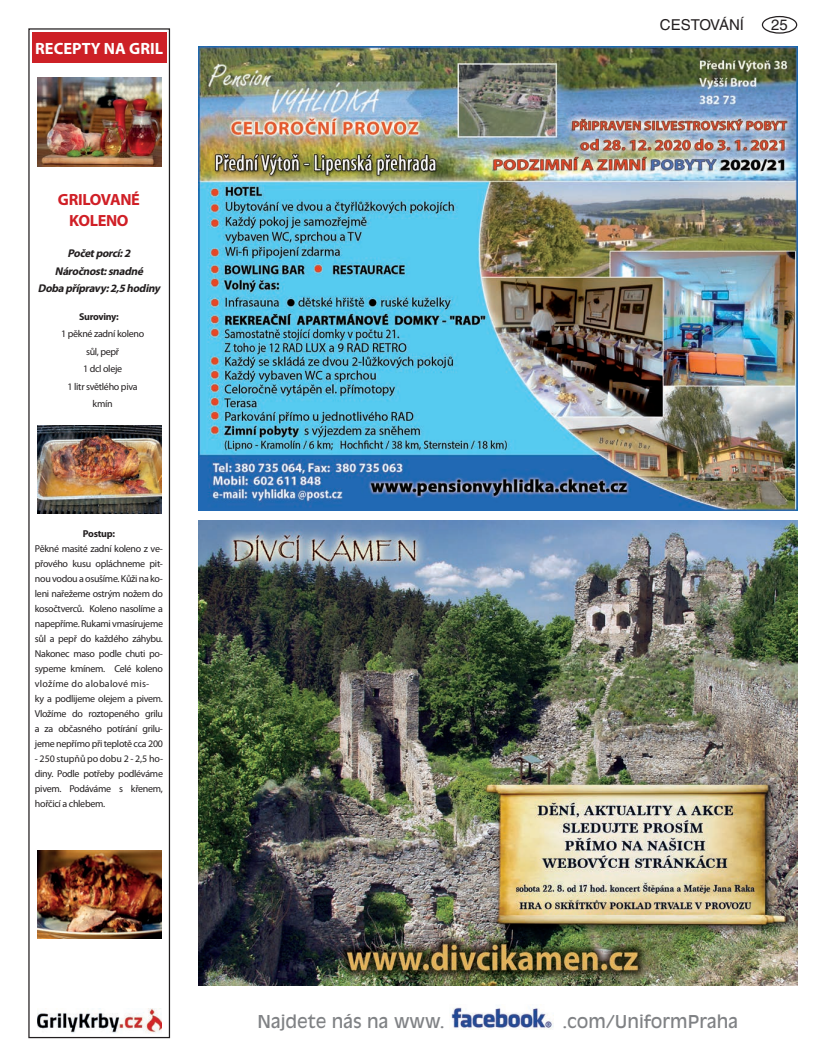
<style>
.page{position:relative;width:815px;height:1063px;background:#fff}
.page>*{position:absolute;margin:0;border:0;box-sizing:border-box;transform-origin:0 0}
.t1{font:17.5px "Antique Olive CE";color:#808285}
.t2{font:700 16.38px "Myriad Pro";color:#fff}
.t3{font:700 16.25px/21.2px "Myriad Pro";letter-spacing:-.02em;color:#d01f26;text-align:center}
.t4{font:15px "Helvetica CE";color:#231f20}
.t5{font:italic 700 11.25px/17.5px "Myriad Pro";color:#231f20;text-align:center}
.t6{font:10px/15px "Myriad Pro";letter-spacing:-.03em;color:#231f20;text-align:center}
.t7{font:700 10px "Myriad Pro";letter-spacing:-.03em;color:#231f20}
</style>
<div class="page">
<div style="left:762px;top:16px;width:35px;height:18px;border:1px solid #231f20;border-radius:50%"></div>
<img style="left:198px;top:521px;width:599px;height:464px">
<img style="left:198px;top:46px;width:599px;height:464px">
<img style="left:451px;top:1007px;width:103px;height:23px">
<img style="left:38px;top:1008px;width:123px;height:25px">
<div style="left:28px;top:28px;width:142px;height:1010px;border:1px solid #231f20"></div>
<div style="left:32px;top:33px;width:135px;height:30px;background:#cd2026"></div>
<img style="left:37px;top:78px;width:124px;height:89px">
<img style="left:37px;top:850px;width:124px;height:89px">
<img style="left:37px;top:425px;width:124px;height:89px">
<h2 class="t2" style="left:35px;top:38px;width:129px">RECEPTY NA GRIL</h2>
<h3 class="t3" style="left:58px;top:188px;width:83px">GRILOVANÉ<br>KOLENO</h3>
<p class="t5" style="left:38px;top:244px;width:126px">Početporcí:2<br>Náročnost:snadné<br>Dobapřípravy:2,5 hodiny</p>
<p class="t7" style="left:79px;top:310px;width:41px">Suroviny:</p>
<p class="t6" style="left:61px;top:325px;width:85px;line-height:17.5px">1 pěkné zadní koleno sůl, pepř<br>1 dcl oleje<br>1 litr světlého piva kmín</p>
<p class="t7" style="left:83px;top:527px;width:33px">Postup:</p>
<p class="t6" style="left:35px;top:541px;width:130px;text-align:left">Pěkné masité zadní koleno z ve&shy;přového kusu opláchneme pit&shy;nou vodou a osušíme. Kůži na ko&shy;leni nařežeme ostrým nožem do kosočtverců. Koleno nasolíme a napepříme. Rukami vmasírujeme sůl a pepř do každého záhybu.<br>Nakonec maso podle chuti po&shy;sypeme kmínem. Celé koleno vložíme do alobalové mis-<br>ky a podlijeme olejem a pivem.<br>Vložíme do roztopeného grilu a za občasného potírání grilu&shy;jeme nepřímo při teplotě cca 200</p>
<p class="t6" style="left:35px;top:751px;width:130px;text-align:justify">- 250 stupňů po dobu 2 - 2,5 ho&shy;diny. Podle potřeby podléváme pivem. Podáváme s křenem, hořčicí a chlebem.</p>
<h3 class="t4" style="left:660px;top:16px;width:86px">CESTOVÁNÍ</h3>
<h3 class="t4" style="left:771px;top:16px;width:18px">25</h3>
<h1 class="t1" style="left:257px;top:1012px;width:189px">Najdete nás na www.</h1>
<h1 class="t1" style="left:562px;top:1012px;width:177px">.com/UniformPraha</h1>
</div>
